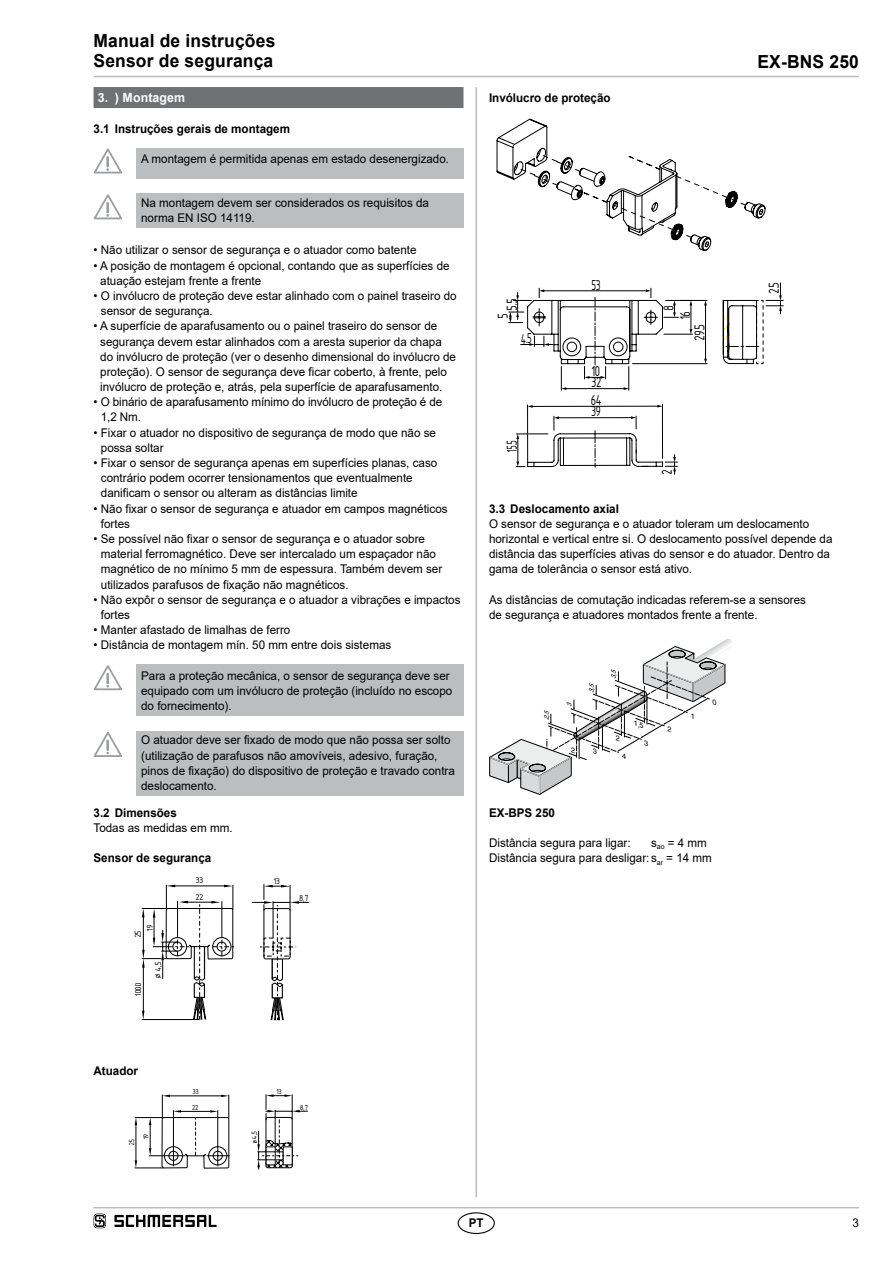
<style>
.page{position:relative;width:893px;height:1263px;background:#fff}
.page>*{position:absolute;margin:0;border:0;box-sizing:border-box;transform-origin:0 0}
.t1{font:700 18px/20.2px "Arial";letter-spacing:.01em;color:#000}
.t2{font:14.85px "Isonorm 3098";color:#000;scale:.8 1}
.t3{font:14.85px "Isonorm 3098";color:#000;scale:.64 1}
.t4{font:14.85px "Isonorm 3098";color:#000;scale:.69 1}
.t5{font:14.85px "Isonorm 3098";color:#000;scale:.75 1}
.t6{font:14.85px "Isonorm 3098";color:#000;scale:.71 1}
.t7{font:13.2px/16.2px "Isonorm 3098";letter-spacing:-.01em;color:#000}
.t8{font:700 12.75px "Arial";letter-spacing:.01em;color:#fff}
.t9{font:12px/15.1px "Arial";color:#000}
.t10{font:700 12px "Arial";color:#000}
.t11{font:11.1px/15.8px "Isonorm 3098";letter-spacing:-.01em;color:#000}
.t12{font:italic 6.3px "Helvetica";color:#000}
</style>
<div class="page">
<hr style="left:94px;top:1207px;width:765px;height:1px;background:#bbbdbe">
<hr style="left:94px;top:76px;width:765px;height:1px;background:#bbbdbe">
<hr style="left:475px;top:87px;width:2px;height:1110px;background:#bbbdbe">
<div style="left:458px;top:1212px;width:37px;height:22px;border:1px solid #000;border-radius:50%"></div>
<div style="left:94px;top:87px;width:369px;height:21px;background:#707172"></div>
<div style="left:136px;top:148px;width:327px;height:31px;background:#bbbdbe"></div>
<svg style="left:94px;top:148px;width:28px;height:26px"></svg>
<div style="left:136px;top:194px;width:327px;height:34px;background:#bbbdbe"></div>
<svg style="left:94px;top:194px;width:28px;height:26px"></svg>
<div style="left:136px;top:665px;width:327px;height:51px;background:#bbbdbe"></div>
<svg style="left:94px;top:665px;width:28px;height:26px"></svg>
<div style="left:136px;top:731px;width:327px;height:65px;background:#bbbdbe"></div>
<svg style="left:94px;top:732px;width:28px;height:25px"></svg>
<svg style="left:142px;top:884px;width:167px;height:136px"></svg>
<svg style="left:135px;top:1094px;width:173px;height:75px"></svg>
<svg style="left:497px;top:119px;width:268px;height:132px"></svg>
<svg style="left:509px;top:288px;width:198px;height:186px"></svg>
<svg style="left:723px;top:283px;width:60px;height:81px"></svg>
<svg style="left:94px;top:1213px;width:12px;height:15px"></svg>
<svg style="left:114px;top:1215px;width:103px;height:12px"></svg>
<svg style="left:489px;top:639px;width:243px;height:155px"></svg>
<h1 class="t1" style="left:94px;top:31px;width:183px">Manual de instruções<br>Sensor de segurança</h1>
<p class="t8" style="left:98px;top:89px;width:89px">3. ) Montagem</p>
<p class="t10" style="left:94px;top:120px;width:198px">3.1 Instruções gerais de montagem</p>
<p class="t9" style="left:141px;top:151px;width:309px">A montagem é permitida apenas em estado desenergizado.</p>
<p class="t9" style="left:141px;top:195px;width:289px">Na montagem devem ser considerados os requisitos da norma EN ISO 14119.</p>
<p class="t9" style="left:94px;top:242px;width:325px">• Não utilizar o sensor de segurança e o atuador como batente</p>
<p class="t9" style="left:100px;top:258px;width:351px;text-indent:-7px">• A posição de montagem é opcional, contando que as superfícies de atuação estejam frente a frente</p>
<p class="t9" style="left:101px;top:288px;width:357px;text-indent:-7px">• O invólucro de proteção deve estar alinhado com o painel traseiro do sensor de segurança.</p>
<p class="t9" style="left:100px;top:318px;width:357px;text-indent:-7px">• A superfície de aparafusamento ou o painel traseiro do sensor de segurança devem estar alinhados com a aresta superior da chapa do invólucro de proteção (ver o desenho dimensional do invólucro de proteção). O sensor de segurança deve ficar coberto, à frente, pelo invólucro de proteção e, atrás, pela superfície de aparafusamento.</p>
<p class="t9" style="left:101px;top:394px;width:343px;text-indent:-7px">• O binário de aparafusamento mínimo do invólucro de proteção é de<br>1,2 Nm.</p>
<p class="t9" style="left:101px;top:425px;width:337px;text-indent:-7px">• Fixar o atuador no dispositivo de segurança de modo que não se possa soltar</p>
<p class="t9" style="left:101px;top:455px;width:338px;text-indent:-7px">• Fixar o sensor de segurança apenas em superfícies planas, caso contrário podem ocorrer tensionamentos que eventualmente danificam o sensor ou alteram as distâncias limite</p>
<p class="t9" style="left:101px;top:501px;width:348px;text-indent:-7px">• Não fixar o sensor de segurança e atuador em campos magnéticos fortes</p>
<p class="t9" style="left:101px;top:531px;width:343px;text-indent:-7px">• Se possível não fixar o sensor de segurança e o atuador sobre material ferromagnético. Deve ser intercalado um espaçador não magnético de no mínimo 5 mm de espessura. Também devem ser utilizados parafusos de fixação não magnéticos.</p>
<p class="t9" style="left:101px;top:592px;width:361px;text-indent:-7px">• Não expôr o sensor de segurança e o atuador a vibrações e impactos fortes</p>
<p class="t9" style="left:94px;top:622px;width:198px">• Manter afastado de limalhas de ferro</p>
<p class="t9" style="left:94px;top:638px;width:299px">• Distância de montagem mín. 50 mm entre dois sistemas</p>
<p class="t9" style="left:141px;top:668px;width:313px">Para a proteção mecânica, o sensor de segurança deve ser equipado com um invólucro de proteção (incluído no escopo do fornecimento).</p>
<p class="t9" style="left:141px;top:733px;width:315px">O atuador deve ser fixado de modo que não possa ser solto (utilização de parafusos não amovíveis, adesivo, furação, pinos de fixação) do dispositivo de proteção e travado contra deslocamento.</p>
<p class="t10" style="left:94px;top:804px;width:85px">3.2 Dimensões</p>
<p class="t9" style="left:94px;top:820px;width:141px">Todas as medidas em mm.</p>
<p class="t10" style="left:94px;top:849px;width:119px">Sensor de segurança</p>
<p class="t7" style="left:196px;top:871px;width:9px">33<br>22</p>
<p class="t7" style="left:274px;top:871px;width:8px">13</p>
<p class="t7" style="left:128px;top:937px;width:9px;rotate:-90deg">25</p>
<p class="t7" style="left:300px;top:888px;width:11px">8,7</p>
<p class="t7" style="left:140px;top:931px;width:8px;rotate:-90deg">19</p>
<p class="t7" style="left:128px;top:996px;width:15px;rotate:-90deg">1000</p>
<p class="t7" style="left:149px;top:977px;width:18px;rotate:-90deg">¤ 4,5</p>
<p class="t10" style="left:94px;top:1062px;width:46px">Atuador</p>
<p class="t11" style="left:122px;top:1145px;width:8px;rotate:-90deg">25</p>
<p class="t11" style="left:137px;top:1139px;width:7px;rotate:-90deg">19</p>
<p class="t11" style="left:193px;top:1082px;width:8px">33<br>22</p>
<p class="t11" style="left:245px;top:1143px;width:14px;rotate:-90deg">ø 4,5</p>
<p class="t11" style="left:277px;top:1082px;width:7px">13</p>
<p class="t11" style="left:300px;top:1098px;width:9px">8,7</p>
<p class="t10" style="left:489px;top:90px;width:123px">Invólucro de proteção</p>
<h1 class="t1" style="left:757px;top:52px;width:103px">EX-BNS 250</h1>
<p class="t2" style="left:504px;top:310px;width:16px;rotate:-90deg">5.5</p>
<p class="t2" style="left:495px;top:318px;width:8px;rotate:-90deg">5</p>
<p class="t4" style="left:521px;top:331px;width:17px">4.5</p>
<p class="t3" style="left:504px;top:452px;width:20px;rotate:-90deg">15.5</p>
<p class="t6" style="left:592px;top:277px;width:14px">53</p>
<p class="t2" style="left:592px;top:364px;width:12px">10</p>
<p class="t2" style="left:592px;top:375px;width:14px">32</p>
<p class="t2" style="left:591px;top:392px;width:15px">64</p>
<p class="t5" style="left:592px;top:404px;width:14px">39</p>
<p class="t2" style="left:661px;top:310px;width:8px;rotate:-90deg">8</p>
<p class="t2" style="left:677px;top:319px;width:12px;rotate:-90deg">16</p>
<p class="t2" style="left:692px;top:340px;width:22px;rotate:-90deg">29.5</p>
<p class="t2" style="left:659px;top:474px;width:8px;rotate:-90deg">2</p>
<p class="t2" style="left:766px;top:293px;width:16px;rotate:-90deg">2.5</p>
<p class="t10" style="left:489px;top:500px;width:131px">3.3 Deslocamento axial</p>
<p class="t9" style="left:489px;top:516px;width:345px">O sensor de segurança e o atuador toleram um deslocamento horizontal e vertical entre si. O deslocamento possível depende da distância das superfícies ativas do sensor e do atuador. Dentro da gama de tolerância o sensor está ativo.</p>
<p class="t9" style="left:489px;top:592px;width:318px">As distâncias de comutação indicadas referem-se a sensores de segurança e atuadores montados frente a frente.</p>
<p class="t12" style="left:543px;top:720px;width:14px;rotate:-90deg">2,5</p>
<p class="t12" style="left:566px;top:707px;width:9px;rotate:-90deg">3</p>
<p class="t12" style="left:588px;top:693px;width:14px;rotate:-90deg">3,5</p>
<p class="t12" style="left:610px;top:679px;width:14px;rotate:-90deg">3,5</p>
<p class="t10" style="left:489px;top:804px;width:67px">EX-BPS 250</p>
<p class="t9" style="left:489px;top:835px;width:143px">Distância segura para ligar:</p>
<p class="t9" style="left:489px;top:835px;width:224px;text-indent:162px">s<sub>ao</sub> = 4 mm<br>Distância segura para desligar: s<sub>ar</sub> = 14 mm</p>
<p class="t10" style="left:469px;top:1214px;width:16px">PT</p>
<p class="t9" style="left:852px;top:1215px;width:8px">3</p>
</div>
